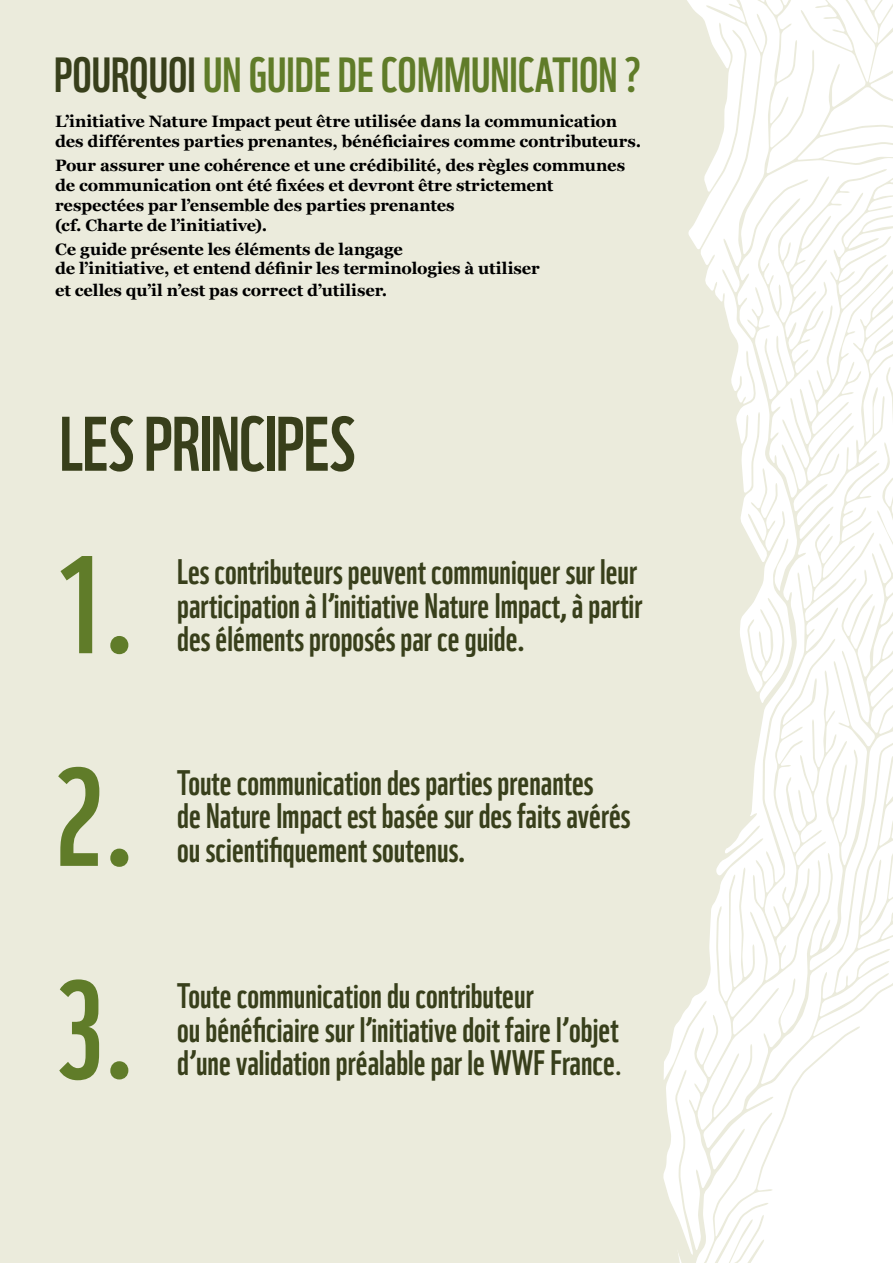
<style>
.page{position:relative;width:893px;height:1263px;background:#fff}
.page>*{position:absolute;margin:0;border:0;box-sizing:border-box;transform-origin:0 0}
.t1{font:135px/212.7px "WWF";color:#607c29;text-align:justify}
.t2{font:75px "WWF";letter-spacing:-.015em;color:#383f1b}
.t3{font:48px "WWF";color:#607c29}
.t4{font:34.5px/33.6px "WWF";color:#383f1b}
.t5{font:700 16.5px/19.8px "Georgia";letter-spacing:-.005em;color:#000}
.s1{color:#383f1b}
.s2{font-size:28.8px}
</style>
<div class="page">
<div style="left:0;top:0;width:583px;height:1263px;background:#ebebdc"></div>
<svg style="left:583px;top:0;width:310px;height:1263px"></svg>
<h3 class="t3" style="left:54px;top:37px;width:589px"><span class="s1">POURQUOI</span> UN GUIDE DE COMMUNICATION ?</h3>
<p class="t5" style="left:55px;top:112px;width:587px">L’initiative Nature Impact peut être utilisée dans la communication des différentes parties prenantes, bénéficiaires comme contributeurs.</p>
<p class="t5" style="left:55px;top:156px;width:572px">Pour assurer une cohérence et une crédibilité, des règles communes de communication ont été fixées et devront être strictement respectées par l’ensemble des parties prenantes<br>(cf. Charte de l’initiative).</p>
<p class="t5" style="left:55px;top:239px;width:486px">Ce guide présente les éléments de langage<br>de l’initiative, et entend définir les terminologies à utiliser</p>
<p class="t5" style="left:55px;top:280px;width:334px">et celles qu’il n’est pas correct d’utiliser.</p>
<h2 class="t2" style="left:59px;top:385px;width:297px">LES PRINCIPES</h2>
<h1 class="t1" style="left:54px;top:485px;width:84px">1.<br>2.<br>3.</h1>
<h3 class="t4" style="left:177px;top:551px;width:467px">Les contributeurs peuvent communiquer sur leur participation à l’initiative Nature Impact, à partir des éléments proposés par ce guide.</h3>
<h3 class="t4" style="left:177px;top:762px;width:455px">Toute communication des parties prenantes<br>de Nature Impact est basée sur des faits avérés ou scientifiquement soutenus.</h3>
<h3 class="t4" style="left:177px;top:976px;width:446px">Toute communication du contributeur<br>ou bénéficiaire sur l’initiative doit faire l’objet d’une validation préalable par le WWF France<span class="s2">.</span></h3>
</div>
